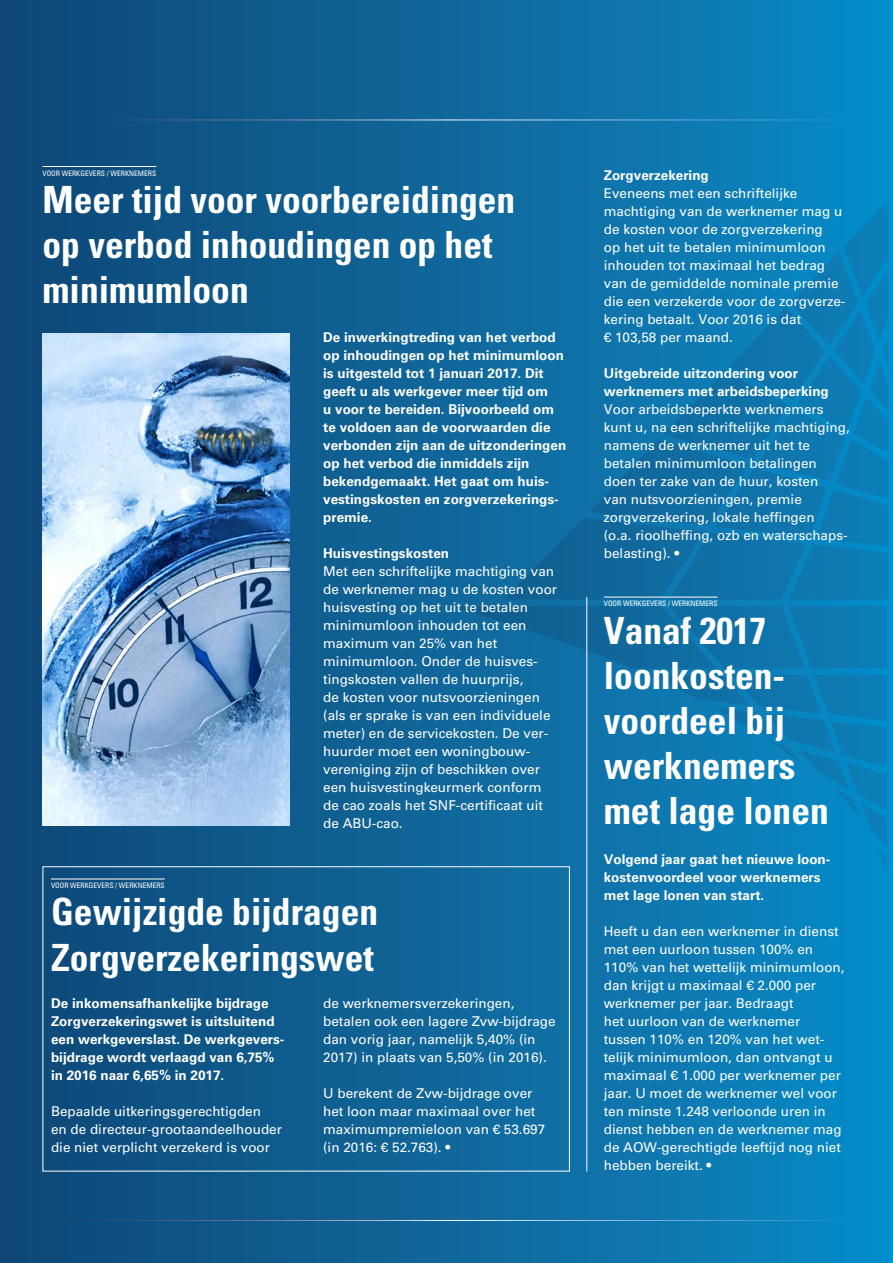
<style>
.page{position:relative;width:893px;height:1263px;background:#fff}
.page>*{position:absolute;margin:0;border:0;box-sizing:border-box;transform-origin:0 0}
.t1{font:700 condensed 37.5px/45px "Univers LT Std";color:#fff}
.t2{font:13.5px/18px "Univers LT Std";color:#fff}
.t3{font:700 13.5px/18px "Univers LT Std";color:#fff}
.t4{font:condensed 7.5px "Univers LT Std";color:#fff}
</style>
<div class="page">
<div style="left:0;top:0;width:893px;height:1263px;background:linear-gradient(to right,#124774,#098ac6)"></div>
<svg style="left:452px;top:202px;width:435px;height:670px;background:#0d74ab"></svg>
<hr style="left:43px;top:1220px;width:807px;height:1px;background:#fff">
<hr style="left:43px;top:120px;width:807px;height:1px;background:#fff">
<hr style="left:43px;top:166px;width:113px;height:1px;background:#fff">
<hr style="left:51px;top:879px;width:114px;height:1px;background:#fff">
<hr style="left:604px;top:597px;width:114px;height:1px;background:#fff">
<hr style="left:586px;top:597px;width:1px;height:574px;background:#fff">
<img style="left:43px;top:334px;width:246px;height:492px">
<p class="t4" style="left:43px;top:168px;width:115px">VOOR WERKGEVERS / WERKNEMERS</p>
<h1 class="t1" style="left:43px;top:177px;width:474px">Meer tijd voor voorbereidingen op verbod inhoudingen op het minimumloon</h1>
<p class="t3" style="left:323px;top:328px;width:245px">De inwerkingtreding van het verbod op inhoudingen op het minimumloon is uitgesteld tot 1 januari 2017. Dit geeft u als werkgever meer tijd om<br>u voor te bereiden. Bijvoorbeeld om te voldoen aan de voorwaarden die verbonden zijn aan de uitzonderingen op het verbod die inmiddels zijn bekendgemaakt. Het gaat om huis&shy;vestingskosten en zorgverzekerings&shy;premie.</p>
<p class="t3" style="left:323px;top:544px;width:128px">Huisvestingskosten</p>
<p class="t2" style="left:323px;top:562px;width:236px">Met een schriftelijke machtiging van de werknemer mag u de kosten voor huisvesting op het uit te betalen minimumloon inhouden tot een maximum van 25% van het minimumloon. Onder de huisves&shy;tingskosten vallen de huurprijs,<br>de kosten voor nutsvoorzieningen (als er sprake is van een individuele meter) en de servicekosten. De ver&shy;huurder moet een woningbouw&shy;vereniging zijn of beschikken over een huisvestingkeurmerk conform de cao zoals het SNF-certificaat uit de ABU-cao.</p>
<p class="t4" style="left:51px;top:880px;width:115px">VOOR WERKGEVERS / WERKNEMERS</p>
<h1 class="t1" style="left:51px;top:889px;width:329px">Gewijzigde bijdragen<br>Zorgverzekeringswet</h1>
<p class="t3" style="left:51px;top:994px;width:235px">De inkomensafhankelijke bijdrage Zorgverzekeringswet is uitsluitend een werkgeverslast. De werkgevers&shy;bijdrage wordt verlaagd van 6,75% in 2016 naar 6,65% in 2017.</p>
<p class="t2" style="left:51px;top:1102px;width:233px">Bepaalde uitkeringsgerechtigden<br>en de directeur-grootaandeelhouder die niet verplicht verzekerd is voor</p>
<p class="t2" style="left:323px;top:994px;width:234px">de werknemersverzekeringen, betalen ook een lagere Zvw-bijdrage dan vorig jaar, namelijk 5,40% (in 2017) in plaats van 5,50% (in 2016).</p>
<p class="t2" style="left:323px;top:1084px;width:224px">U berekent de Zvw-bijdrage over het loon maar maximaal over het maximumpremieloon van € 53.697 (in 2016: € 52.763). •</p>
<p class="t3" style="left:604px;top:166px;width:107px">Zorgverzekering</p>
<p class="t2" style="left:604px;top:184px;width:243px">Eveneens met een schriftelijke machtiging van de werknemer mag u de kosten voor de zorgverzekering<br>op het uit te betalen minimumloon inhouden tot maximaal het bedrag van de gemiddelde nominale premie die een verzekerde voor de zorgverze&shy;kering betaalt. Voor 2016 is dat<br>€ 103,58 per maand.</p>
<p class="t3" style="left:604px;top:364px;width:227px">Uitgebreide uitzondering voor werknemers met arbeidsbeperking</p>
<p class="t2" style="left:604px;top:400px;width:248px">Voor arbeidsbeperkte werknemers kunt u, na een schriftelijke machtiging, namens de werknemer uit het te betalen minimumloon betalingen doen ter zake van de huur, kosten<br>van nutsvoorzieningen, premie zorgverzekering, lokale heffingen<br>(o.a. rioolheffing, ozb en waterschaps&shy;belasting). •</p>
<p class="t4" style="left:604px;top:599px;width:115px">VOOR WERKGEVERS / WERKNEMERS</p>
<h1 class="t1" style="left:604px;top:608px;width:226px">Vanaf 2017 loonkosten&shy;voordeel bij werknemers met lage lonen</h1>
<p class="t3" style="left:604px;top:850px;width:228px">Volgend jaar gaat het nieuwe loon&shy;kostenvoordeel voor werknemers met lage lonen van start.</p>
<p class="t2" style="left:604px;top:922px;width:242px">Heeft u dan een werknemer in dienst met een uurloon tussen 100% en<br>110% van het wettelijk minimumloon, dan krijgt u maximaal € 2.000 per werknemer per jaar. Bedraagt<br>het uurloon van de werknemer tussen 110% en 120% van het wet&shy;telijk minimumloon, dan ontvangt u maximaal € 1.000 per werknemer per jaar. U moet de werknemer wel voor ten minste 1.248 verloonde uren in dienst hebben en de werknemer mag de AOW-gerechtigde leeftijd nog niet hebben bereikt. •</p>
</div>
